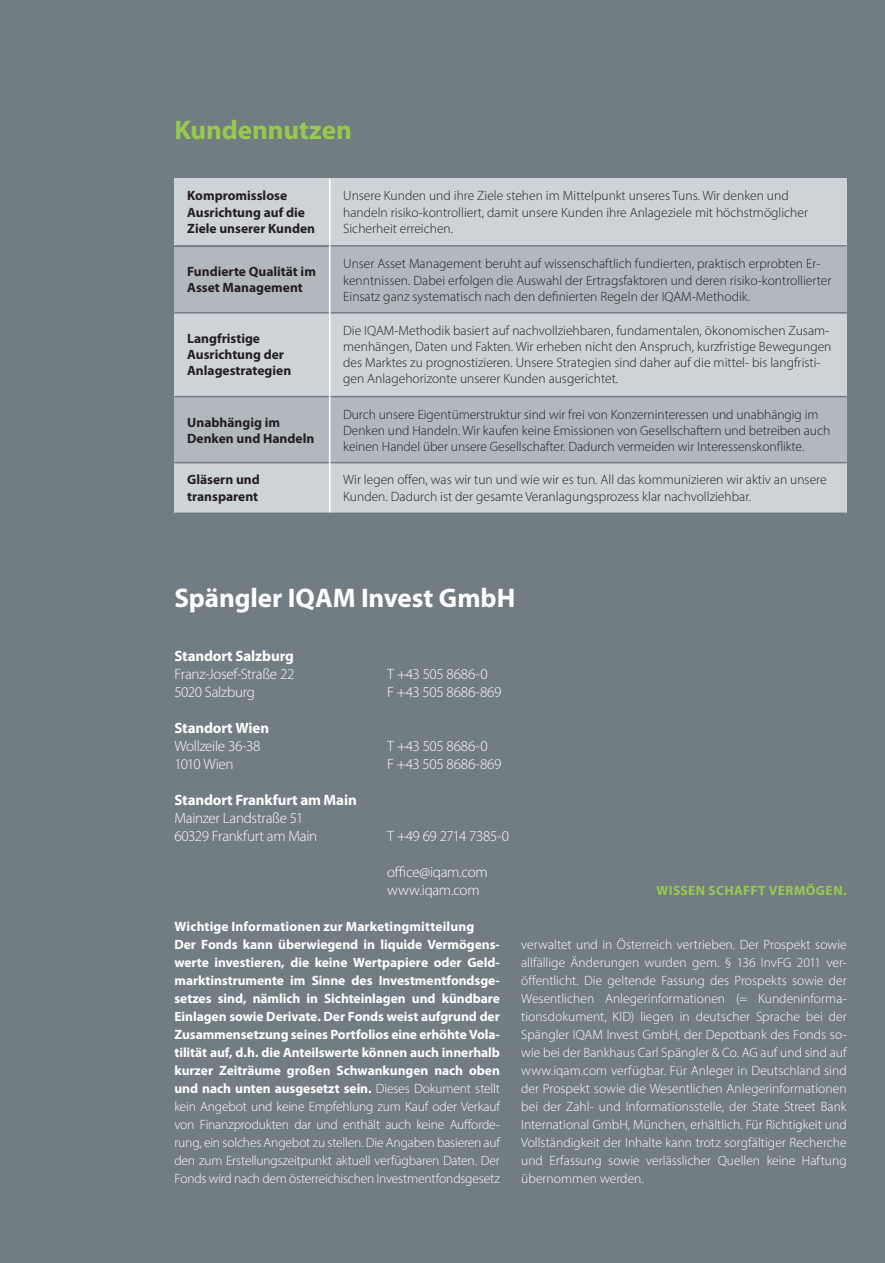
<style>
.page{position:relative;width:885px;height:1263px;background:#fff}
.page>*{position:absolute;margin:0;border:0;box-sizing:border-box;transform-origin:0 0}
.t1{font:700 27px "Myriad Pro";letter-spacing:-.005em;color:#fff}
.t2{font:700 27px "Myriad Pro";letter-spacing:-.005em;color:#96ca4e}
.t3{font:300 15px/18px "Myriad Pro";letter-spacing:-.02em;color:#fff}
.t4{font:700 15px "Myriad Pro";letter-spacing:-.01em;color:#fff}
.t5{font:300 15px "Myriad Pro";letter-spacing:-.04em;color:#fff}
.t6{font:300 13.5px/16.2px "Myriad Pro";color:#231f20}
.t7{font:700 13.5px/18px "Myriad Pro";letter-spacing:-.005em;color:#fff}
.t8{font:300 13.5px/18px "Myriad Pro";color:#fff;text-align:justify}
.t9{font:700 13.5px/16.2px "Myriad Pro";color:#231f20}
.t10{font:700 13.5px "Myriad Pro";letter-spacing:.03em;color:#96ca4e}
.s1{font-weight:300}
</style>
<div class="page">
<div style="left:0;top:0;width:884px;height:1263px;background:#717d83"></div>
<div style="left:174px;top:179px;width:156px;height:67px;background:#ced3d7"></div>
<div style="left:330px;top:179px;width:516px;height:67px;background:#ced3d7"></div>
<div style="left:174px;top:247px;width:156px;height:65px;background:#b1b9bf"></div>
<div style="left:174px;top:397px;width:156px;height:67px;background:#b1b9bf"></div>
<div style="left:330px;top:247px;width:516px;height:67px;background:#b1b9bf"></div>
<div style="left:330px;top:397px;width:516px;height:67px;background:#b1b9bf"></div>
<div style="left:174px;top:313px;width:156px;height:83px;background:#ced3d7"></div>
<div style="left:174px;top:463px;width:156px;height:50px;background:#ced3d7"></div>
<div style="left:330px;top:313px;width:516px;height:83px;background:#ced3d7"></div>
<div style="left:330px;top:463px;width:516px;height:50px;background:#ced3d7"></div>
<hr style="left:174px;top:245px;width:672px;height:2px;background:#717d83">
<hr style="left:174px;top:312px;width:672px;height:2px;background:#717d83">
<hr style="left:174px;top:462px;width:672px;height:1px;background:#717d83">
<hr style="left:329px;top:179px;width:1px;height:334px;background:#fff">
<h1 class="t2" style="left:174px;top:115px;width:179px">Kundennutzen</h1>
<p class="t9" style="left:187px;top:188px;width:129px">Kompromisslose<br>Ausrichtung auf die<br>Ziele unserer Kunden</p>
<p class="t6" style="left:343px;top:188px;width:466px">Unsere Kunden und ihre Ziele stehen im Mittelpunkt unseres Tuns. Wir denken und handeln risiko-kontrolliert, damit unsere Kunden ihre Anlageziele mit höchstmöglicher<br>Sicherheit erreichen.</p>
<p class="t9" style="left:187px;top:263px;width:130px">Fundierte Qualität im<br>Asset Management</p>
<p class="t6" style="left:343px;top:256px;width:489px">Unser Asset Management beruht auf wissenschaftlich fundierten, praktisch erprobten Er&shy;kenntnissen. Dabei erfolgen die Auswahl der Ertragsfaktoren und deren risiko-kontrollierter<br>Einsatz ganz systematisch nach den definierten Regeln der IQAM-Methodik.</p>
<p class="t9" style="left:187px;top:330px;width:106px">Langfristige<br>Ausrichtung der<br>Anlagestrategien</p>
<p class="t9" style="left:187px;top:414px;width:129px">Unabhängig im<br>Denken und Handeln</p>
<p class="t9" style="left:187px;top:472px;width:74px">Gläsern und transparent</p>
<p class="t6" style="left:343px;top:322px;width:489px">Die IQAM-Methodik basiert auf nachvollziehbaren, fundamentalen, ökonomischen Zusam&shy;menhängen, Daten und Fakten. Wir erheben nicht den Anspruch, kurzfristige Bewegungen des Marktes zu prognostizieren. Unsere Strategien sind daher auf die mittel- bis langfristi&shy;gen Anlagehorizonte unserer Kunden ausgerichtet.</p>
<p class="t6" style="left:343px;top:406px;width:488px">Durch unsere Eigentümerstruktur sind wir frei von Konzerninteressen und unabhängig im<br>Denken und Handeln. Wir kaufen keine Emissionen von Gesellschaftern und betreiben auch keinen Handel über unsere Gesellschafter. Dadurch vermeiden wir Interessenskonflikte.</p>
<p class="t6" style="left:343px;top:472px;width:485px">Wir legen offen, was wir tun und wie wir es tun. All das kommunizieren wir aktiv an unsere<br>Kunden. Dadurch ist der gesamte Veranlagungsprozess klar nachvollziehbar.</p>
<h1 class="t1" style="left:174px;top:583px;width:342px">Spängler IQAM Invest GmbH</h1>
<p class="t4" style="left:174px;top:648px;width:121px">Standort Salzburg</p>
<p class="t3" style="left:174px;top:665px;width:121px">Franz-Josef-Straße 22</p>
<p class="t3" style="left:387px;top:665px;width:102px">T +43 505 8686-0</p>
<p class="t3" style="left:174px;top:683px;width:82px">5020 Salzburg</p>
<p class="t3" style="left:387px;top:683px;width:116px">F +43 505 8686-869</p>
<p class="t4" style="left:174px;top:720px;width:96px">Standort Wien</p>
<p class="t3" style="left:174px;top:737px;width:87px">Wollzeile 36-38</p>
<p class="t3" style="left:387px;top:737px;width:102px">T +43 505 8686-0</p>
<p class="t5" style="left:174px;top:755px;width:61px">1010 Wien</p>
<p class="t3" style="left:387px;top:755px;width:116px">F +43 505 8686-869</p>
<p class="t4" style="left:174px;top:792px;width:184px">Standort Frankfurt am Main</p>
<p class="t3" style="left:174px;top:809px;width:144px">Mainzer Landstraße 51<br>60329 Frankfurt am Main</p>
<p class="t5" style="left:387px;top:827px;width:123px">T +49 69 2714 7385-0</p>
<p class="t3" style="left:387px;top:863px;width:102px">office@iqam.com www.iqam.com</p>
<p class="t10" style="left:656px;top:883px;width:192px">WISSEN SCHAFFT VERMÖGEN.</p>
<p class="t7" style="left:174px;top:918px;width:327px">Wichtige Informationen zur Marketingmitteilung<br>Der Fonds kann überwiegend in liquide Vermögens&shy;werte investieren, die keine Wertpapiere oder Geld&shy;marktinstrumente im Sinne des Investmentfondsge&shy;setzes sind, nämlich in Sichteinlagen und kündbare Einlagen sowie Derivate. Der Fonds weist aufgrund der Zusammensetzung seines Portfolios eine erhöhte Vola&shy;tilität auf, d.h. die Anteilswerte können auch innerhalb kurzer Zeiträume großen Schwankungen nach oben und nach unten ausgesetzt sein. <span class="s1">Dieses Dokument stellt kein Angebot und keine Empfehlung zum Kauf oder Verkauf von Finanzprodukten dar und enthält auch keine Aufforde&shy;rung, ein solches Angebot zu stellen. Die Angaben basieren auf den zum Erstellungszeitpunkt aktuell verfügbaren Daten. Der Fonds wird nach dem österreichischen Investmentfondsgesetz</span></p>
<p class="t8" style="left:521px;top:935px;width:327px">verwaltet und in Österreich vertrieben. Der Prospekt sowie allfällige Änderungen wurden gem. § 136 InvFG 2011 ver&shy;öffentlicht. Die geltende Fassung des Prospekts sowie der Wesentlichen Anlegerinformationen (= Kundeninforma&shy;tionsdokument, KID) liegen in deutscher Sprache bei der Spängler IQAM Invest GmbH, der Depotbank des Fonds so&shy;wie bei der Bankhaus Carl Spängler &amp; Co. AG auf und sind auf www.iqam.com verfügbar. Für Anleger in Deutschland sind der Prospekt sowie die Wesentlichen Anlegerinformationen bei der Zahl- und Informationsstelle, der State Street Bank International GmbH, München, erhältlich. Für Richtigkeit und Vollständigkeit der Inhalte kann trotz sorgfältiger Recherche und Erfassung sowie verlässlicher Quellen keine Haftung übernommen werden.</p>
</div>
